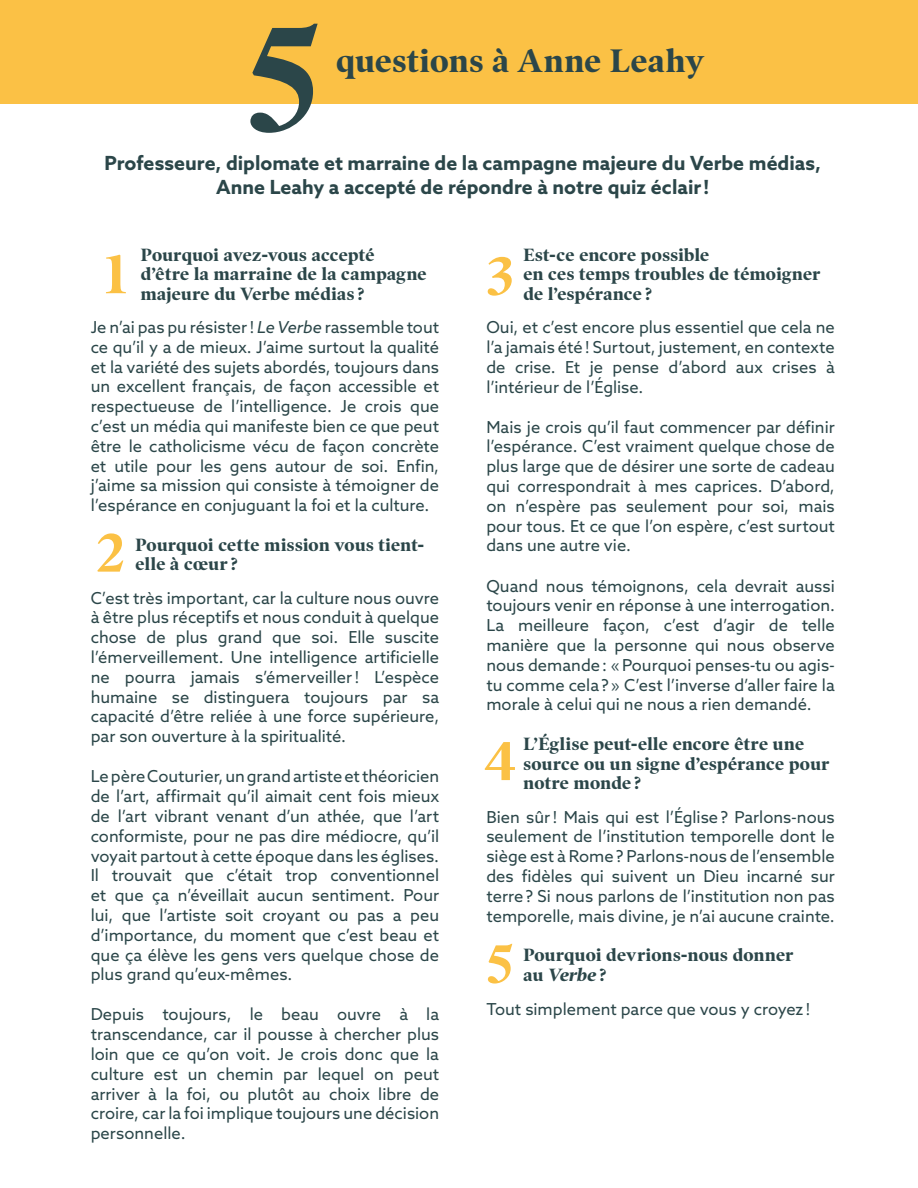
<style>
.page{position:relative;width:918px;height:1188px;background:#fff}
.page>*{position:absolute;margin:0;border:0;box-sizing:border-box;transform-origin:0 0}
.t1{font:700 151.95px "Poynter OS Disp";color:#2b4649}
.t2{font:700 55.35px "Poynter OS Disp";color:#fbc145}
.t3{font:700 33px "Poynter OS Disp";letter-spacing:.025em;color:#2b4649}
.t4{font:700 19.5px/23.4px "Azo Sans";color:#2b4649;text-align:center}
.t5{font:700 18px/19.6px "Poynter OS Disp";letter-spacing:.015em;color:#2b4649}
.t6{font:16.5px/19.8px "Azo Sans";color:#2b4649;text-align:justify}
.s1{font-style:italic}
</style>
<div class="page">
<div style="left:0;top:0;width:918px;height:104px;background:#fbc145"></div>
<p class="t1" style="left:248px;top:-9px;width:72px">5</p>
<p class="t3" style="left:336px;top:41px;width:370px">questions à Anne Leahy</p>
<p class="t4" style="left:105px;top:151px;width:718px">Professeure, diplomate et marraine de la campagne majeure du Verbe médias,<br>Anne Leahy a accepté de répondre à notre quiz éclair !</p>
<p class="t5" style="left:141px;top:245px;width:287px">Pourquoi avez-vous accepté d’être la marraine de la campagne majeure du Verbe médias ?</p>
<p class="t6" style="left:91px;top:317px;width:350px">Je n’ai pas pu résister! <span class="s1">Le Verbe</span> rassemble tout ce qu’il y a de mieux. J’aime surtout la qualité et la variété des sujets abordés, toujours dans un excellent français, de façon accessible et respectueuse de l’intelligence. Je crois que c’est un média qui manifeste bien ce que peut être le catholicisme vécu de façon concrète et utile pour les gens autour de soi. Enfin, j’aime sa mission qui consiste à témoigner de l’espérance en conjuguant la foi et la culture.</p>
<p class="t5" style="left:136px;top:535px;width:290px">Pourquoi cette mission vous tient&shy;elle à cœur ?</p>
<p class="t6" style="left:91px;top:588px;width:350px">C’est très important, car la culture nous ouvre à être plus réceptifs et nous conduit à quelque chose de plus grand que soi. Elle suscite l’émerveillement. Une intelligence artificielle ne pourra jamais s’émerveiller! L’espèce humaine se distinguera toujours par sa capacité d’être reliée à une force supérieure, par son ouverture à la spiritualité.</p>
<p class="t6" style="left:91px;top:766px;width:350px">Le père Couturier, un grand artiste et théoricien de l’art, affirmait qu’il aimait cent fois mieux de l’art vibrant venant d’un athée, que l’art conformiste, pour ne pas dire médiocre, qu’il voyait partout à cette époque dans les églises.<br>Il trouvait que c’était trop conventionnel et que ça n’éveillait aucun sentiment. Pour lui, que l’artiste soit croyant ou pas a peu d’importance, du moment que c’est beau et que ça élève les gens vers quelque chose de plus grand qu’eux-mêmes.</p>
<p class="t6" style="left:91px;top:1004px;width:350px">Depuis toujours, le beau ouvre à la transcendance, car il pousse à chercher plus loin que ce qu’on voit. Je crois donc que la culture est un chemin par lequel on peut arriver à la foi, ou plutôt au choix libre de croire, car la foi implique toujours une décision personnelle.</p>
<p class="t2" style="left:105px;top:242px;width:23px">1</p>
<p class="t2" style="left:97px;top:521px;width:29px">2</p>
<p class="t5" style="left:524px;top:245px;width:298px">Est-ce encore possible<br>en ces temps troubles de témoigner de l’espérance ?</p>
<p class="t6" style="left:486px;top:317px;width:350px">Oui, et c’est encore plus essentiel que cela ne l’a jamais été! Surtout, justement, en contexte de crise. Et je pense d’abord aux crises à l’intérieur de l’Église.</p>
<p class="t6" style="left:486px;top:417px;width:350px">Mais je crois qu’il faut commencer par définir l’espérance. C’est vraiment quelque chose de plus large que de désirer une sorte de cadeau qui correspondrait à mes caprices. D’abord, on n’espère pas seulement pour soi, mais pour tous. Et ce que l’on espère, c’est surtout dans une autre vie.</p>
<p class="t6" style="left:486px;top:576px;width:350px">Quand nous témoignons, cela devrait aussi toujours venir en réponse à une interrogation.<br>La meilleure façon, c’est d’agir de telle manière que la personne qui nous observe nous demande: «Pourquoi penses-tu ou agis&shy;tu comme cela?» C’est l’inverse d’aller faire la morale à celui qui ne nous a rien demandé.</p>
<p class="t5" style="left:524px;top:734px;width:307px">L’Église peut-elle encore être une source ou un signe d’espérance pour notre monde ?</p>
<p class="t6" style="left:486px;top:807px;width:350px">Bien sûr! Mais qui est l’Église? Parlons-nous seulement de l’institution temporelle dont le siège est à Rome? Parlons-nous de l’ensemble des fidèles qui suivent un Dieu incarné sur terre? Si nous parlons de l’institution non pas temporelle, mais divine, je n’ai aucune crainte.</p>
<p class="t5" style="left:524px;top:945px;width:271px">Pourquoi devrions-nous donner au <span class="s1">Verbe</span> ?</p>
<p class="t6" style="left:486px;top:999px;width:326px">Tout simplement parce que vous y croyez !</p>
<p class="t2" style="left:487px;top:244px;width:28px">3</p>
<p class="t2" style="left:485px;top:729px;width:32px">4</p>
<p class="t2" style="left:487px;top:932px;width:27px">5</p>
</div>
